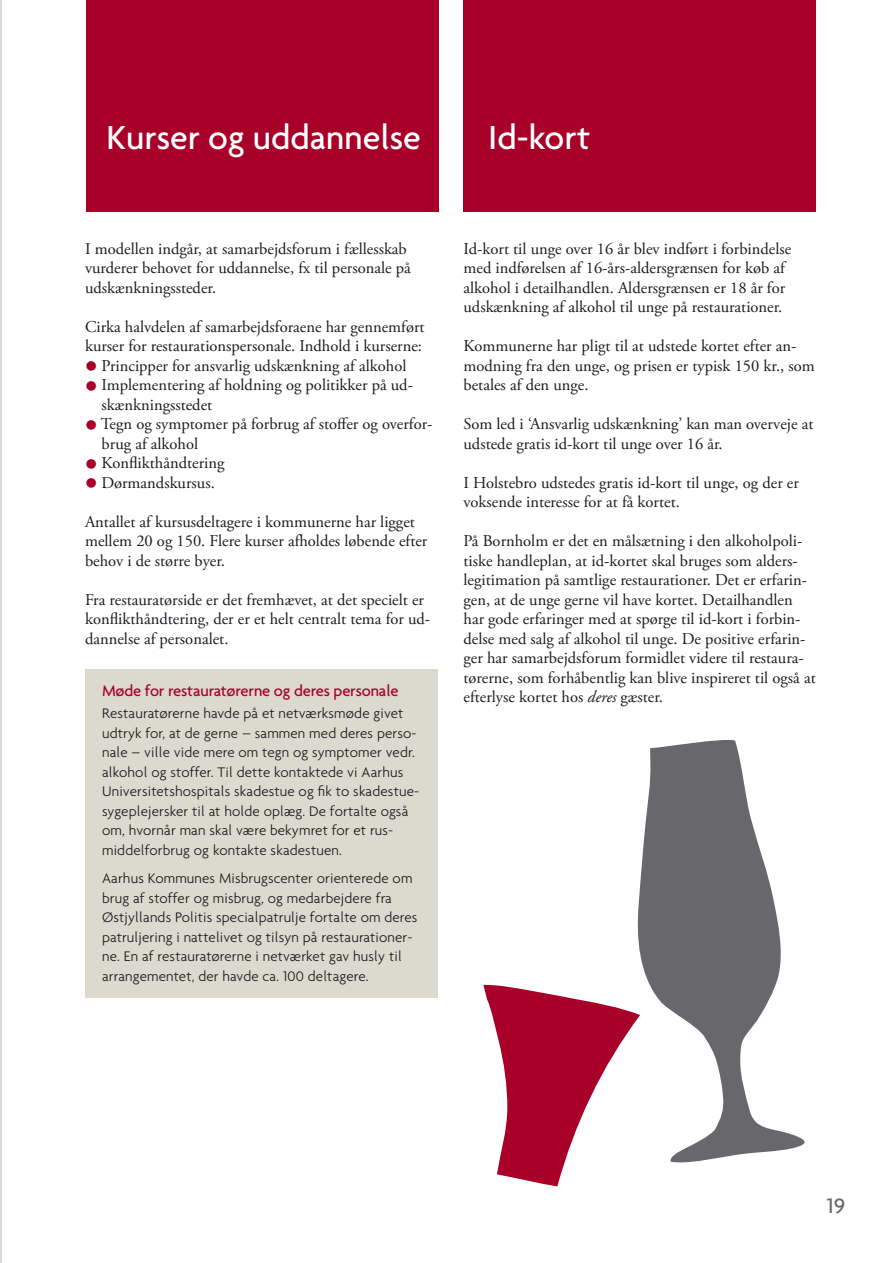
<style>
.page{position:relative;width:893px;height:1263px;background:#fff}
.page>*{position:absolute;margin:0;border:0;box-sizing:border-box;transform-origin:0 0}
.Kapitel{font:500 36px "Agenda";color:#fff}
.t1{font:500 22.5px "Agenda";color:#68676c}
.Brødtext{font:16.5px/19.5px "Adobe Garamond Pro";color:#1b1c20}
.Box_titel{font:500 16.5px "Agenda";letter-spacing:-.01em;color:#a90029}
.Citat__kusiv{font:300 15px/19.5px "Agenda";letter-spacing:.01em;color:#1b1c20}
.s1{color:#a90029}
.s2{font-style:italic}
</style>
<div class="page">
<hr style="left:0;top:0;width:1px;height:1263px;background:#dcd9cf">
<div style="left:85px;top:669px;width:353px;height:329px;background:#dcd9cf"></div>
<div style="left:86px;top:0;width:353px;height:211px;background:#a90029"></div>
<div style="left:463px;top:0;width:353px;height:211px;background:#a90029"></div>
<svg style="left:483px;top:985px;width:153px;height:201px"></svg>
<svg style="left:636px;top:740px;width:169px;height:423px;fill:#68676c"></svg>
<p class="Kapitel" style="left:107px;top:116px;width:316px">Kurser og uddannelse</p>
<p class="Kapitel" style="left:488px;top:116px;width:103px">Id-kort</p>
<p class="Brødtext" style="left:85px;top:239px;width:327px">I modellen indgår, at samarbejdsforum i fællesskab vurderer behovet for uddannelse, fx til personale på udskænkningssteder.</p>
<p class="Brødtext" style="left:85px;top:317px;width:341px">Cirka halvdelen af samarbejdsforaene har gennemført kurser for restaurationspersonale. Indhold i kurserne:</p>
<p class="Brødtext" style="left:85px;top:356px;width:323px"><span class="s1">●</span> Principper for ansvarlig udskænkning af alkohol</p>
<p class="Brødtext" style="left:102px;top:376px;width:313px;text-indent:-16px"><span class="s1">●</span> Implementering af holdning og politikker på ud&shy;skænkningsstedet</p>
<p class="Brødtext" style="left:102px;top:415px;width:332px;text-indent:-16px"><span class="s1">●</span> Tegn og symptomer på forbrug af stoffer og overfor&shy;brug af alkohol</p>
<p class="Brødtext" style="left:85px;top:454px;width:141px"><span class="s1">●</span> Konflikthåndtering</p>
<p class="Brødtext" style="left:85px;top:473px;width:131px"><span class="s1">●</span> Dørmandskursus.</p>
<p class="Brødtext" style="left:85px;top:512px;width:344px">Antallet af kursusdeltagere i kommunerne har ligget mellem 20 og 150. Flere kurser afholdes løbende efter behov i de større byer.</p>
<p class="Brødtext" style="left:85px;top:590px;width:347px">Fra restauratørside er det fremhævet, at det specielt er konflikthåndtering, der er et helt centralt tema for ud&shy;dannelse af personalet.</p>
<p class="Box_titel" style="left:102px;top:680px;width:298px">Møde for restauratørerne og deres personale</p>
<p class="Citat__kusiv" style="left:102px;top:703px;width:319px">Restauratørerne havde på et netværksmøde givet udtryk for, at de gerne – sammen med deres perso&shy;nale – ville vide mere om tegn og symptomer vedr. alkohol og stoffer. Til dette kontaktede vi Aarhus Universitetshospitals skadestue og fik to skadestue&shy;sygeplejersker til at holde oplæg. De fortalte også om, hvornår man skal være bekymret for et rus&shy;middelforbrug og kontakte skadestuen.</p>
<p class="Citat__kusiv" style="left:102px;top:868px;width:317px">Aarhus Kommunes Misbrugscenter orienterede om brug af stoffer og misbrug, og medarbejdere fra Østjyllands Politis specialpatrulje fortalte om deres patruljering i nattelivet og tilsyn på restaurationer&shy;ne. En af restauratørerne i netværket gav husly til arrangementet, der havde ca. 100 deltagere.</p>
<p class="Brødtext" style="left:463px;top:239px;width:329px">Id-kort til unge over 16 år blev indført i forbindelse med indførelsen af 16-års-aldersgrænsen for køb af alkohol i detailhandlen. Aldersgrænsen er 18 år for udskænkning af alkohol til unge på restaurationer.</p>
<p class="Brødtext" style="left:463px;top:337px;width:353px">Kommunerne har pligt til at udstede kortet efter an&shy;modning fra den unge, og prisen er typisk 150 kr., som betales af den unge.</p>
<p class="Brødtext" style="left:463px;top:415px;width:351px">Som led i ‘Ansvarlig udskænkning’ kan man overveje at udstede gratis id-kort til unge over 16 år.</p>
<p class="Brødtext" style="left:463px;top:473px;width:337px">I Holstebro udstedes gratis id-kort til unge, og der er voksende interesse for at få kortet.</p>
<p class="Brødtext" style="left:463px;top:532px;width:354px">På Bornholm er det en målsætning i den alkoholpoli&shy;tiske handleplan, at id-kortet skal bruges som alders&shy;legitimation på samtlige restaurationer. Det er erfarin&shy;gen, at de unge gerne vil have kortet. Detailhandlen har gode erfaringer med at spørge til id-kort i forbin&shy;delse med salg af alkohol til unge. De positive erfarin&shy;ger har samarbejdsforum formidlet videre til restaura&shy;tørerne, som forhåbentlig kan blive inspireret til også at efterlyse kortet hos <span class="s2">deres</span> gæster.</p>
<h2 class="t1" style="left:826px;top:1192px;width:20px">19</h2>
</div>
